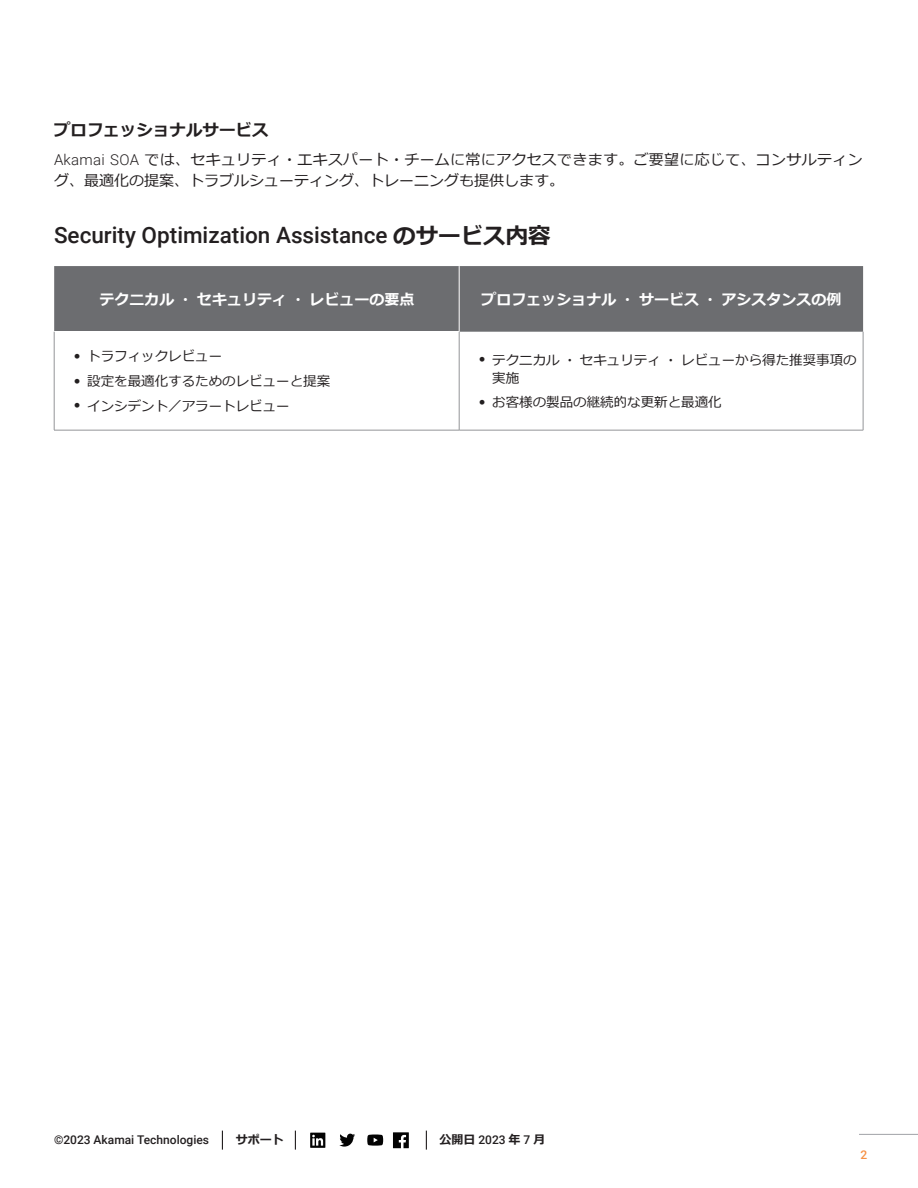
<style>
.page{position:relative;width:918px;height:1188px;background:#fff}
.page>*{position:absolute;margin:0;border:0;box-sizing:border-box;transform-origin:0 0}
.t1{font:500 22.5px "Roboto";color:#231f20}
.t2{font:700 16.5px "Meiryo";color:#231f20}
.t3{font:15px/21px "Meiryo";letter-spacing:.02em;color:#231f20}
.t4{font:700 15px "Meiryo";color:#fff}
.t5{font:13.5px/18px "Meiryo";color:#231f20}
.t6{font:500 12px "Roboto";color:#231f20}
.t7{font:700 12px "Meiryo";color:#231f20}
.t8{font:500 12px "Roboto";color:#f69145}
.s1{font-family:"Roboto";font-weight:300}
.s2{font-family:"Meiryo";font-weight:700}
.s3{font-family:"Avenir Next LT Pro";font-weight:500}
.s4{font-family:"Roboto";font-weight:500}
</style>
<div class="page">
<div style="left:54px;top:266px;width:809px;height:66px;background:#6c6d70"></div>
<hr style="left:459px;top:430px;width:404px;height:1px;background:#939598">
<hr style="left:54px;top:430px;width:405px;height:1px;background:#939598">
<hr style="left:459px;top:332px;width:1px;height:98px;background:#939598">
<hr style="left:863px;top:332px;width:1px;height:98px;background:#939598">
<hr style="left:54px;top:332px;width:1px;height:98px;background:#939598">
<hr style="left:459px;top:266px;width:1px;height:66px;background:#fff">
<hr style="left:859px;top:1134px;width:59px;height:1px;background:#a0a2a7">
<svg style="left:222px;top:1131px;width:1px;height:19px"></svg>
<svg style="left:295px;top:1131px;width:1px;height:19px"></svg>
<svg style="left:426px;top:1131px;width:1px;height:19px"></svg>
<svg style="left:367px;top:1135px;width:16px;height:11px"></svg>
<svg style="left:310px;top:1133px;width:15px;height:15px"></svg>
<svg style="left:393px;top:1132px;width:16px;height:16px"></svg>
<svg style="left:339px;top:1134px;width:16px;height:13px"></svg>
<p class="t2" style="left:54px;top:118px;width:216px">プロフェッショナルサービス</p>
<p class="t3" style="left:54px;top:150px;width:810px"><span class="s1">Akamai SOA</span> では、セキュリティ・エキスパート・チームに常にアクセスできます。ご要望に応じて、コンサルティング、最適化の提案、トラブルシューティング、トレーニングも提供します。</p>
<h1 class="t1" style="left:54px;top:220px;width:498px">Security Optimization Assistance <span class="s2">のサービス内容</span></h1>
<p class="t4" style="left:100px;top:289px;width:316px">テクニカル・セキュリティ・レビューの要点</p>
<p class="t4" style="left:482px;top:289px;width:361px">プロフェッショナル・サービス・アシスタンスの例</p>
<p class="t5" style="left:74px;top:348px;width:150px"><span class="s3">•</span> トラフィックレビュー</p>
<p class="t5" style="left:74px;top:373px;width:258px"><span class="s3">•</span> 設定を最適化するためのレビューと提案</p>
<p class="t5" style="left:74px;top:398px;width:218px"><span class="s3">•</span> インシデント／アラートレビュー</p>
<p class="t5" style="left:492px;top:351px;width:366px;text-indent:-14px"><span class="s3">•</span> テクニカル・セキュリティ・レビューから得た推奨事項の実施</p>
<p class="t5" style="left:479px;top:394px;width:244px"><span class="s3">•</span> お客様の製品の継続的な更新と最適化</p>
<p class="t6" style="left:54px;top:1131px;width:157px">©2023 Akamai Technologies</p>
<p class="t7" style="left:236px;top:1131px;width:49px">サポート</p>
<p class="t7" style="left:439px;top:1131px;width:108px">公開日 <span class="s4">2023</span> 年 <span class="s4">7</span> 月</p>
<p class="t8" style="left:860px;top:1147px;width:8px">2</p>
</div>
